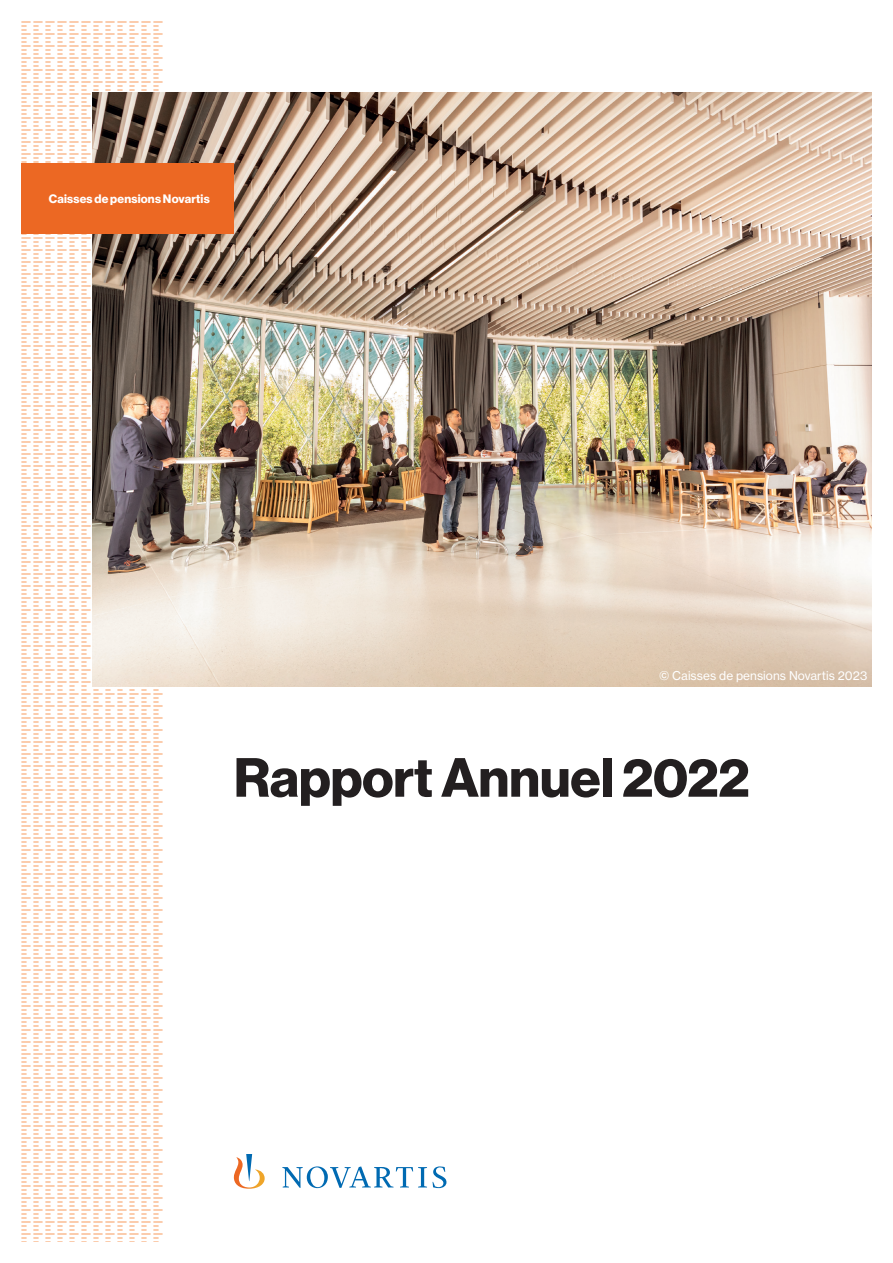
<style>
.page{position:relative;width:893px;height:1263px;background:#fff}
.page>*{position:absolute;margin:0;border:0;box-sizing:border-box;transform-origin:0 0}
.t1{font:700 54px "Volta Modern Display 75";letter-spacing:-.005em;color:#231f20}
.t2{font:12px "Volta Modern Text 55 Roman";letter-spacing:.005em;color:#fff}
.t3{font:700 12px "Volta Modern Display 75";letter-spacing:.015em;color:#fff}
</style>
<div class="page">
<svg style="left:21px;top:21px;width:142px;height:1221px"></svg>
<svg style="left:234px;top:1155px;width:212px;height:34px"></svg>
<img style="left:92px;top:92px;width:780px;height:595px">
<div style="left:21px;top:163px;width:213px;height:71px;background:#ec6823"></div>
<p class="t3" style="left:49px;top:192px;width:162px">Caisses de pensions Novartis</p>
<p class="t2" style="left:659px;top:668px;width:210px">© Caisses de pensions Novartis 2023</p>
<h1 class="t1" style="left:234px;top:746px;width:517px">Rapport Annuel 2022</h1>
</div>
